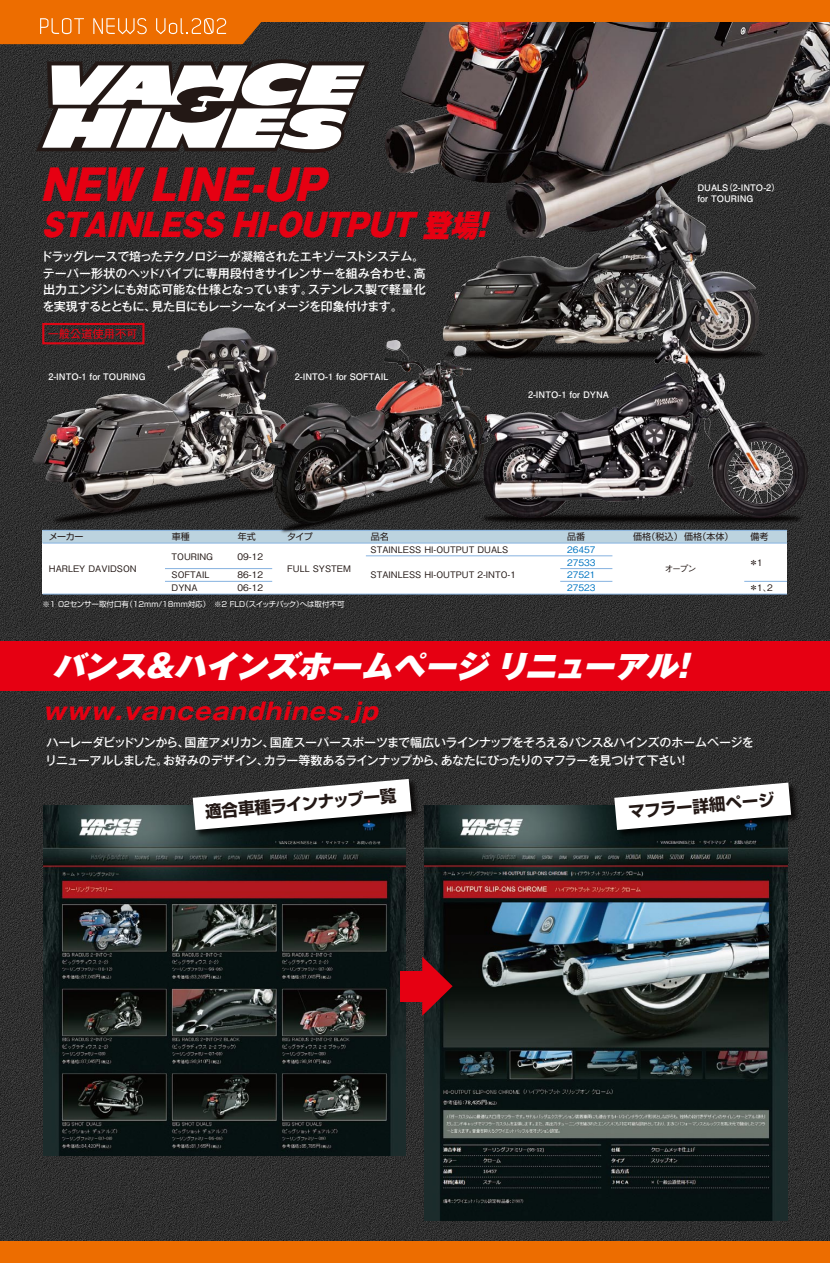
<style>
.page{position:relative;width:830px;height:1263px;background:#fff}
.page>*{position:absolute;margin:0;border:0;box-sizing:border-box;transform-origin:0 0}
.t1{font:italic 900 40.95px "Gothic MB101 Pro";color:#e60012;scale:.9 1}
.t2{font:italic 900 30.75px "Gothic MB101 Pro";color:#e60012;scale:.9 1}
.t3{font:italic 900 30.75px "Gothic MB101 Pro";color:#fff}
.t4{font:italic 700 23.4px "Gothic MB101 Pro";color:#e60012}
.t5{font:700 16.5px "Shin Go Pro";color:#231815}
.t6{font:500 12px/16.5px "Gothic MB101 Pro";letter-spacing:-.035em;color:#fff}
.t7{font:700 11.25px "Futo Go B101 Pro";color:#df0615}
.t8{font:500 9px/19px "Gothic BBB Pro";color:#231815}
.t9{font:700 9px/10.5px "Futo Go B101 Pro";color:#fff}
.t10{font:9px "Shin Go Pro";color:#231815}
.t11{font:500 9px/12.8px "Gothic BBB Pro";color:#0075c2;text-align:justify}
.t12{font:7.5px "Shin Go Pro";color:#fff}
.s1{font-family:"Shin Go Pro";font-weight:400}
</style>
<div class="page">
<img style="left:0;top:21px;width:829px;height:1221px">
<div style="left:43px;top:530px;width:743px;height:64px;background:#fff"></div>
<hr style="left:165px;top:581px;width:107px;height:1px;background:#86b2e0">
<hr style="left:43px;top:594px;width:743px;height:1px;background:#86b2e0">
<hr style="left:560px;top:581px;width:52px;height:1px;background:#86b2e0">
<hr style="left:744px;top:581px;width:42px;height:1px;background:#86b2e0">
<img style="left:44px;top:805px;width:362px;height:350px">
<img style="left:424px;top:805px;width:362px;height:416px">
<div style="left:400px;top:971px;width:25px;height:30px;background:#e60012"></div>
<svg style="left:422px;top:957px;width:30px;height:59px;background:#7d0b14"></svg>
<img style="left:385px;top:21px;width:444px;height:219px">
<img style="left:442px;top:188px;width:217px;height:110px">
<img style="left:392px;top:298px;width:425px;height:114px">
<img style="left:1px;top:432px;width:227px;height:143px">
<img style="left:32px;top:328px;width:194px;height:185px">
<img style="left:228px;top:427px;width:309px;height:155px">
<img style="left:264px;top:340px;width:158px;height:171px">
<img style="left:429px;top:461px;width:400px;height:114px">
<img style="left:505px;top:330px;width:189px;height:90px">
<div style="left:0;top:641px;width:829px;height:49px;background:#e60012"></div>
<img style="left:190px;top:777px;width:232px;height:64px">
<svg style="left:192px;top:779px;width:219px;height:51px"></svg>
<img style="left:612px;top:780px;width:189px;height:61px">
<svg style="left:614px;top:783px;width:176px;height:47px"></svg>
<div style="left:42px;top:323px;width:102px;height:21px;border:2px solid #df0615"></div>
<div style="left:0;top:0;width:829px;height:21px;background:#ed6d00"></div>
<svg style="left:0;top:18px;width:369px;height:140px"></svg>
<div style="left:0;top:1242px;width:829px;height:21px;background:#ed6d00"></div>
<p class="t1" style="left:41px;top:150px;width:332px">NEW LINE-UP</p>
<p class="t2" style="left:42px;top:200px;width:517px">STAINLESS HI-OUTPUT 登場！</p>
<p class="t6" style="left:40px;top:247px;width:386px">ドラッグレースで培ったテクノロジーが凝縮されたエキゾーストシステム。テーパー形状のヘッドパイプに専用段付きサイレンサーを組み合わせ、高出力エンジンにも対応可能な仕様となっています。ステンレス製で軽量化を実現するとともに、見た目にもレーシーなイメージを印象付けます。</p>
<p class="t7" style="left:48px;top:325px;width:91px">一般公道使用不可</p>
<p class="t9" style="left:48px;top:370px;width:99px">2-INTO-1 for TOURING</p>
<p class="t9" style="left:295px;top:370px;width:95px">2-INTO-1 for SOFTAIL</p>
<p class="t9" style="left:528px;top:388px;width:82px">2-INTO-1 for DYNA</p>
<p class="t9" style="left:697px;top:181px;width:84px">DUALS（2-INTO-2）for TOURING</p>
<p class="t10" style="left:49px;top:529px;width:36px">メーカー</p>
<p class="t10" style="left:172px;top:529px;width:19px">車種</p>
<p class="t10" style="left:370px;top:529px;width:19px">品名</p>
<p class="t10" style="left:567px;top:529px;width:19px">品番</p>
<p class="t10" style="left:632px;top:529px;width:102px">価格（税込）価格（本体）</p>
<p class="t8" style="left:49px;top:558px;width:89px">HARLEY DAVIDSON</p>
<p class="t10" style="left:287px;top:529px;width:27px">タイプ</p>
<p class="t8" style="left:287px;top:558px;width:65px">FULL SYSTEM</p>
<p class="t8" style="left:237px;top:526px;width:27px"><span class="s1">年式<br></span>09-12<br>86-12</p>
<p class="t8" style="left:237px;top:577px;width:27px">06-12</p>
<p class="t8" style="left:370px;top:539px;width:139px">STAINLESS HI-OUTPUT DUALS</p>
<p class="t8" style="left:370px;top:564px;width:147px">STAINLESS HI-OUTPUT 2-INTO-1</p>
<p class="t11" style="left:567px;top:542px;width:30px">26457<br>27533<br>27521<br>27523</p>
<p class="t8" style="left:171px;top:546px;width:43px">TOURING<br>SOFTAIL</p>
<p class="t8" style="left:171px;top:577px;width:27px">DYNA</p>
<p class="t8" style="left:664px;top:558px;width:33px">オープン</p>
<p class="t12" style="left:42px;top:598px;width:303px">※1 O2センサー取付口有（12mm/18mm対応）　※2 FLD（スイッチバック）へは取付不可</p>
<p class="t3" style="left:53px;top:640px;width:657px">バンス＆ハインズホームページ リニューアル！</p>
<p class="t4" style="left:43px;top:692px;width:344px">www.vanceandhines.jp</p>
<p class="t10" style="left:750px;top:529px;width:19px">備考</p>
<p class="t8" style="left:749px;top:551px;width:15px">＊1</p>
<p class="t8" style="left:749px;top:577px;width:25px">＊1、2</p>
<p class="t6" style="left:45px;top:732px;width:709px;line-height:18px">ハーレーダビッドソンから、国産アメリカン、国産スーパースポーツまで幅広いラインナップをそろえるバンス＆ハインズのホームページをリニューアルしました。お好みのデザイン、カラー等数あるラインナップから、あなたにぴったりのマフラーを見つけて下さい！</p>
<p class="t5" style="left:204px;top:799px;width:193px;rotate:-5deg">適合車種ラインナップ一覧</p>
<p class="t5" style="left:627px;top:799px;width:148px;rotate:-5deg">マフラー詳細ページ</p>
</div>
